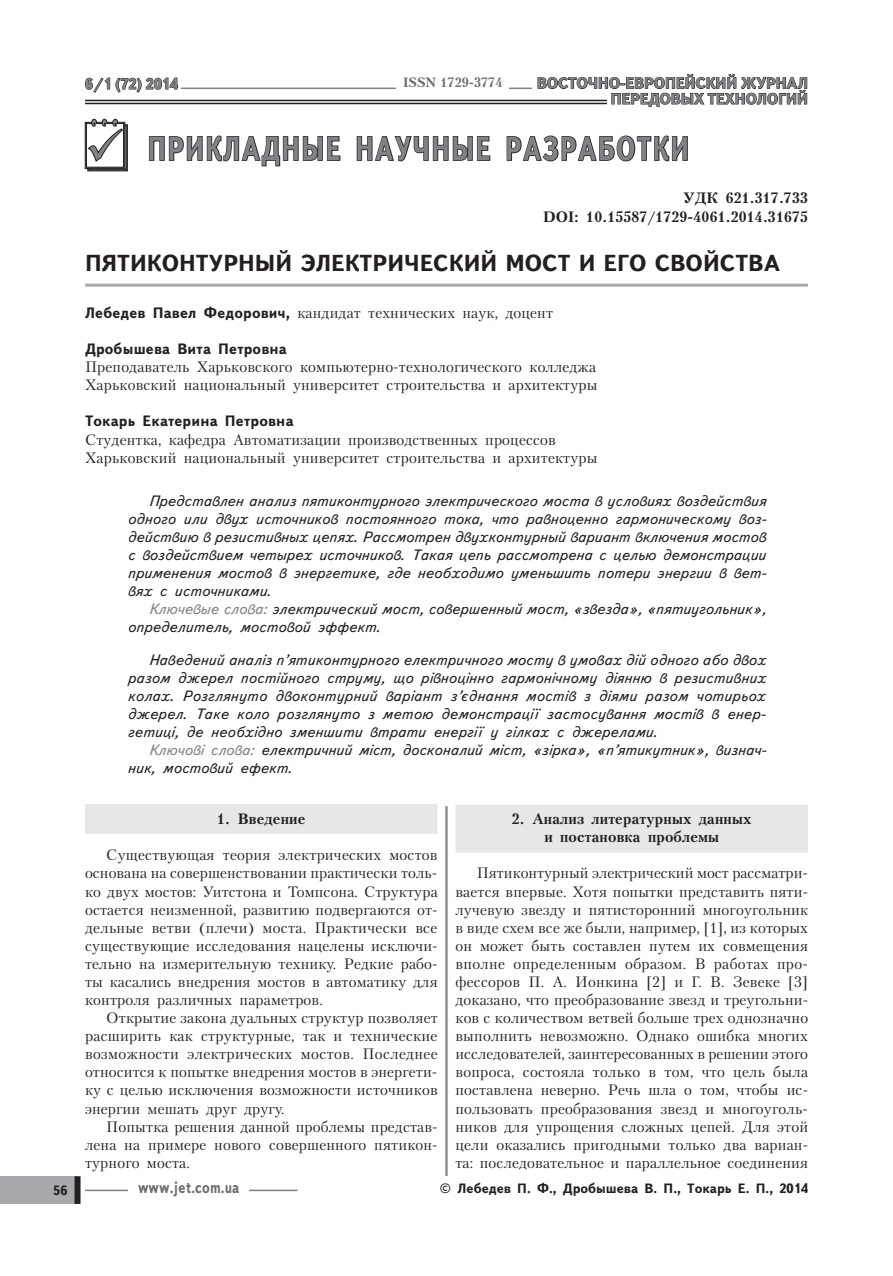
<style>
.page{position:relative;width:893px;height:1276px;background:#fff}
.page>*{position:absolute;margin:0;border:0;box-sizing:border-box;transform-origin:0 0}
.t1{font:700 33.15px "Text Book C";letter-spacing:.06em;color:#808285;scale:.77 1}
.t2{font:700 23.1px "Text Book C";color:#231f20}
.t3{font:700 16.2px "Text Book C";color:#6c6d70;scale:.83 1}
.t4{font:15px/18.1px "Petersburg C";letter-spacing:.01em;color:#231f20;text-align:justify}
.t5{font:italic 15px/18px "Text Book C";letter-spacing:.005em;color:#231f20;text-align:justify}
.t6{font:700 15px/18px "Petersburg C";letter-spacing:.01em;color:#231f20;text-align:right}
.t7{font:700 15px/15.8px "Text Book C";color:#808285;text-align:right}
.t8{font:700 15px "Text Book C";letter-spacing:.01em;color:#231f20}
.t9{font:700 13.5px "Text Book C";color:#231f20}
.t10{font:700 13.5px "Petersburg C";color:#6c6d70}
.s1{font-family:"Text Book C";font-weight:700}
.s2{color:#808285}
</style>
<div class="page">
<svg style="left:537px;top:74px;width:270px;height:33px"></svg>
<svg style="left:85px;top:77px;width:93px;height:16px"></svg>
<hr style="left:85px;top:100px;width:522px;height:1px;background:#231f20">
<hr style="left:85px;top:103px;width:522px;height:1px;background:#231f20">
<hr style="left:181px;top:88px;width:351px;height:1px;background:#808285">
<div style="left:0;top:1176px;width:79px;height:28px;background:#a8a9ad"></div>
<div style="left:75px;top:1176px;width:6px;height:28px;background:#231f20"></div>
<hr style="left:85px;top:1189px;width:213px;height:2px;background:#808285">
<div style="left:129px;top:1183px;width:120px;height:15px;background:#fff"></div>
<div style="left:397px;top:77px;width:112px;height:14px;background:#fff"></div>
<hr style="left:85px;top:284px;width:723px;height:3px;background:#a8a9ad">
<svg style="left:85px;top:119px;width:43px;height:52px"></svg>
<svg style="left:148px;top:135px;width:193px;height:32px"></svg>
<svg style="left:356px;top:136px;width:135px;height:26px"></svg>
<svg style="left:506px;top:135px;width:182px;height:27px"></svg>
<div style="left:85px;top:804px;width:352px;height:30px;background:#e6e7e9"></div>
<div style="left:455px;top:804px;width:353px;height:48px;background:#e6e7e9"></div>
<hr style="left:445px;top:806px;width:3px;height:370px;background:#808285">
<p class="t7" style="left:85px;top:76px;width:94px">6/1 (72) 2014</p>
<p class="t10" style="left:403px;top:74px;width:101px">ISSN 1729-3774</p>
<p class="t7" style="left:537px;top:75px;width:273px">Восточно-Европейский журнал передовых технологий</p>
<h1 class="t1" style="left:148px;top:130px;width:704px">П рикладные научные разработки</h1>
<p class="t6" style="left:543px;top:189px;width:267px">УДК 621.317.733<br>DOI: 10.15587/1729-4061.2014.31675</p>
<h2 class="t2" style="left:85px;top:250px;width:697px">Пятиконтурный электрический мост и его свойства</h2>
<p class="t4" style="left:85px;top:303px;width:469px"><span class="s1">Лебедев П авел Федорович,</span> кандидат технических наук, доцент</p>
<p class="t8" style="left:85px;top:340px;width:203px">Дробышева Вита Петровна</p>
<p class="t4" style="left:85px;top:358px;width:514px">Преподаватель Харьковского компьютерно-технологического колледжа<br>Харьковский национальный университет строительства и архитектуры</p>
<p class="t8" style="left:85px;top:413px;width:210px">Токарь Екатерина Петровна</p>
<p class="t4" style="left:85px;top:430px;width:514px">Студентка, кафедра Автоматизации производственных процессов<br>Харьковский национальный университет строительства и архитектуры</p>
<p class="t5" style="left:128px;top:492px;width:641px;text-indent:21px">Представлен анализ пятиконтурного электрического моста в условиях воздействия одного или двух источников постоянного тока, что равноценно гармоническому воз&shy;действию в резистивных цепях. Рассмотрен двухконтурный вариант включения мостов с воздействием четырех источников. Такая цепь рассмотрена с целью демонстрации применения мостов в энергетике, где необходимо уменьшить потери энергии в вет&shy;вях с источниками.</p>
<p class="t5" style="left:128px;top:600px;width:640px;text-indent:21px"><span class="s2">Ключевые слова:</span> электрический мост, совершенный мост, «звезда», «пятиугольник», определитель, мостовой эффект.</p>
<p class="t5" style="left:128px;top:651px;width:640px;text-indent:21px">Наведений аналіз п’ятиконтурного електричного мосту в умовах дій одного або двох разом джерел постійного струму, що рівноцінно гармонічному діянню в резистивних колах. Розглянуто двоконтурний варіант з’єднання мостів з діями разом чотирьох джерел. Таке коло розглянуто з метою демонстрації застосування мостів в енер&shy;гетиці, де необхідно зменшити втрати енергії у гілках с джерелами.</p>
<p class="t5" style="left:128px;top:741px;width:641px;text-indent:21px"><span class="s2">Ключові слова:</span> електричний міст, досконалий міст, «зірка», «п’ятикутник», визнач&shy;ник, мостовий ефект.</p>
<p class="t6" style="left:217px;top:809px;width:90px">1. Введение</p>
<p class="t4" style="left:85px;top:846px;width:354px;text-indent:21px">Существующая теория электрических мостов основана на совершенствовании практически толь&shy;ко двух мостов: Уитстона и Томпсона. Структура остается неизменной, развитию подвергаются от&shy;дельные ветви (плечи) моста. Практически все существующие исследования нацелены исключи&shy;тельно на измерительную технику. Редкие рабо&shy;ты касались внедрения мостов в автоматику для контроля различных параметров.</p>
<p class="t4" style="left:85px;top:1008px;width:354px;text-indent:21px">Открытие закона дуальных структур позволяет расширить как структурные, так и технические возможности электрических мостов. Последнее относится к попытке внедрения мостов в энергети&shy;ку с целью исключения возможности источников энергии мешать друг другу.</p>
<p class="t4" style="left:85px;top:1117px;width:354px;text-indent:21px">Попытка решения данной проблемы представ&shy;лена на примере нового совершенного пятикон&shy;турного моста.</p>
<p class="t6" style="left:512px;top:809px;width:241px;text-align:center">2. Анализ литературных данных и постановка проблемы</p>
<p class="t4" style="left:455px;top:864px;width:354px;text-indent:21px">Пятиконтурный электрический мост рассматри&shy;вается впервые. Хотя попытки представить пяти&shy;лучевую звезду и пятисторонний многоугольник в виде схем все же были, например, [1], из которых он может быть составлен путем их совмещения вполне определенным образом. В работах про&shy;фессоров П. А. Ионкина [2] и Г. В. Зевеке [3] доказано, что преобразование звезд и треугольни&shy;ков с количеством ветвей больше трех однозначно выполнить невозможно. Однако ошибка многих исследователей, заинтересованных в решении этого вопроса, состояла только в том, что цель была поставлена неверно. Речь шла о том, чтобы ис&shy;пользовать преобразования звезд и многоуголь&shy;ников для упрощения сложных цепей. Для этой цели оказались пригодными только два вариан&shy;та: последовательное и параллельное соединения</p>
<p class="t9" style="left:53px;top:1182px;width:16px">56</p>
<p class="t3" style="left:138px;top:1178px;width:123px">www.jet.com.ua</p>
<p class="t9" style="left:440px;top:1181px;width:370px">© Лебедев П. Ф., Дробышева В. П., Токарь Е. П., 2014</p>
</div>
